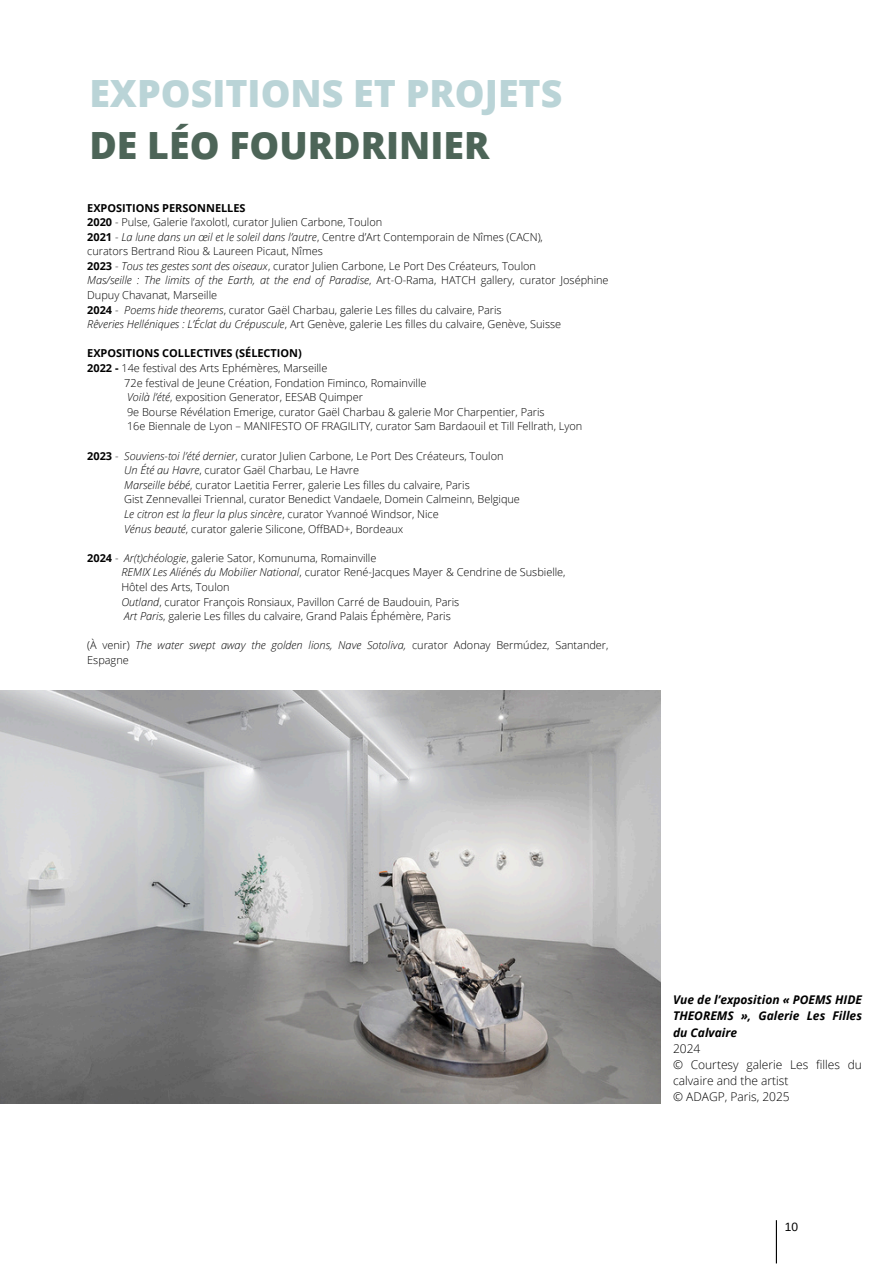
<style>
.page{position:relative;width:894px;height:1264px;background:#fff}
.page>*{position:absolute;margin:0;border:0;box-sizing:border-box;transform-origin:0 0}
.t1{font:800 37.5px "Open Sans";color:#bad4d7}
.t2{font:800 37.5px "Open Sans";color:#4d6558}
.t3{font:300 12px/16px "Open Sans";color:#000}
.t4{font:italic 700 12px/16px "Open Sans";color:#000;text-align:justify}
.t5{font:12px "Arimo";color:#000}
.t6{font:300 10.95px/14.5px "Open Sans";color:#000}
.t7{font:700 10.95px "Open Sans";color:#000}
.s1{font-weight:700}
.s2{font-style:italic}
</style>
<div class="page">
<hr style="left:775px;top:1220px;width:1px;height:43px;background:#000">
<img style="left:0;top:690px;width:660px;height:413px">
<h1 class="t1" style="left:89px;top:67px;width:474px">EXPOSITIONS ET PROJETS</h1>
<h1 class="t2" style="left:89px;top:119px;width:401px">DE LÉO FOURDRINIER</h1>
<p class="t6" style="left:87px;top:200px;width:522px"><span class="s1">EXPOSITIONS PERSONNELLES<br>2020</span> - Pulse, Galerie l’axolotl, curator Julien Carbone, Toulon<br><span class="s1">2021</span> - <span class="s2">La lune dans un œil et le soleil dans l’autre</span>, Centre d’Art Contemporain de Nîmes (CACN),<br>curators Bertrand Riou &amp; Laureen Picaut, Nîmes<br><span class="s1">2023</span> - <span class="s2">Tous tes gestes sont des oiseaux</span>, curator Julien Carbone, Le Port Des Créateurs, Toulon<br><span class="s2">Mas/seille : The limits of the Earth, at the end of Paradise</span>, Art-O-Rama, HATCH gallery, curator Joséphine Dupuy Chavanat, Marseille<br><span class="s1">2024</span> - <span class="s2">Poems hide theorems</span>, curator Gaël Charbau, galerie Les filles du calvaire, Paris<br><span class="s2">Rêveries Helléniques : L’Éclat du Crépuscule</span>, Art Genève, galerie Les filles du calvaire, Genève, Suisse</p>
<p class="t7" style="left:87px;top:346px;width:216px">EXPOSITIONS COLLECTIVES (SÉLECTION)</p>
<p class="t6" style="left:87px;top:360px;width:242px"><span class="s1">2022 -</span> 14e festival des Arts Ephémères, Marseille</p>
<p class="t6" style="left:124px;top:375px;width:304px">72e festival de Jeune Création, Fondation Fiminco, Romainville</p>
<p class="t6" style="left:127px;top:390px;width:237px"><span class="s2">Voilà l’été</span>, exposition Generator, EESAB Quimper</p>
<p class="t6" style="left:127px;top:404px;width:419px">9e Bourse Révélation Emerige, curator Gaël Charbau &amp; galerie Mor Charpentier, Paris</p>
<p class="t6" style="left:127px;top:419px;width:456px">16e Biennale de Lyon – MANIFESTO OF FRAGILITY, curator Sam Bardaouil et Till Fellrath, Lyon</p>
<p class="t6" style="left:124px;top:448px;width:397px;text-indent:-37px"><span class="s1">2023</span> - <span class="s2">Souviens-toi l’été dernier</span>, curator Julien Carbone, Le Port Des Créateurs, Toulon<br><span class="s2">Un Été au Havre</span>, curator Gaël Charbau, Le Havre<br><span class="s2">Marseille bébé</span>, curator Laetitia Ferrer, galerie Les filles du calvaire, Paris<br>Gist Zennevallei Triennal, curator Benedict Vandaele, Domein Calmeinn, Belgique <span class="s2">Le citron est la fleur la plus sincère</span>, curator Yvannoé Windsor, Nice<br><span class="s2">Vénus beauté</span>, curator galerie Silicone, OffBAD+, Bordeaux</p>
<p class="t6" style="left:121px;top:550px;width:445px;text-indent:-34px"><span class="s1">2024</span> - <span class="s2">Ar(t)chéologie</span>, galerie Sator, Komunuma, Romainville<br><span class="s2">REMIX Les Aliénés du Mobilier National</span>, curator René-Jacques Mayer &amp; Cendrine de Susbielle, Hôtel des Arts, Toulon<br><span class="s2">Outland</span>, curator François Ronsiaux, Pavillon Carré de Baudouin, Paris<br><span class="s2">Art Paris</span>, galerie Les filles du calvaire, Grand Palais Éphémère, Paris</p>
<p class="t6" style="left:87px;top:638px;width:522px">(À venir) <span class="s2">The water swept away the golden lions, Nave Sotoliva,</span> curator Adonay Bermúdez, Santander,<br>Espagne</p>
<p class="t4" style="left:672px;top:991px;width:190px">Vue de l’exposition « POEMS HIDE THEOREMS », Galerie Les Filles du Calvaire</p>
<p class="t3" style="left:672px;top:1039px;width:190px">2024<br>© Courtesy galerie Les filles du calvaire and the artist<br>© ADAGP, Paris, 2025</p>
<p class="t5" style="left:784px;top:1220px;width:15px">10</p>
</div>
